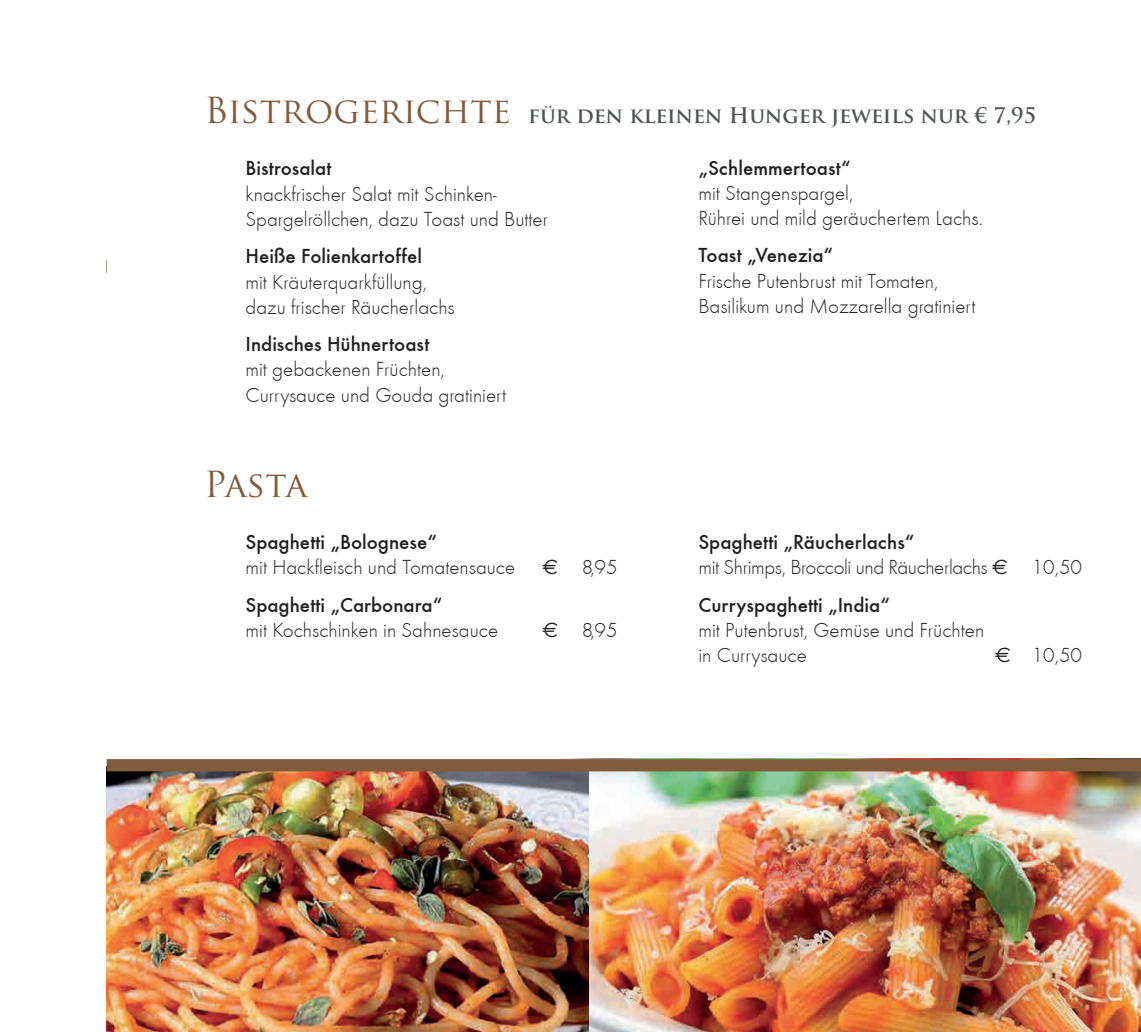
<style>
.page{position:relative;width:1141px;height:1032px;background:#fff}
.page>*{position:absolute;margin:0;border:0;box-sizing:border-box;transform-origin:0 0}
.t1{font:35px "Trajan Pro";letter-spacing:-.02em;color:#815c3b}
.t2{font:21px/25.2px "Futura T Light";color:#231f20}
.t3{font:21px "Futura T Medium";color:#231f20}
.t4{font:700 21px "Trajan Pro";color:#505457}
.t5{font:21px "Futura T Light";letter-spacing:-.02em;color:#231f20}
.s1{font-weight:400;font-size:35px;color:#815c3b}
.s2{font-family:"Euro Sans"}
</style>
<div class="page">
<img style="left:589px;top:771px;width:552px;height:261px">
<img style="left:107px;top:771px;width:482px;height:261px">
<div style="left:107px;top:759px;width:1034px;height:12px;background:#815c3b"></div>
<p class="t4" style="left:204px;top:102px;width:834px"><span class="s1">Bistrogerichte</span> für den kleinen Hunger jeweils nur € 7,95</p>
<p class="t3" style="left:246px;top:156px;width:87px">Bistrosalat</p>
<p class="t2" style="left:246px;top:181px;width:304px">knackfrischer Salat mit Schinken-<br>Spargelröllchen, dazu Toast und Butter</p>
<p class="t3" style="left:246px;top:244px;width:178px">Heiße Folienkartoffel</p>
<p class="t2" style="left:246px;top:269px;width:211px">mit Kräuterquarkfüllung, dazu frischer Räucherlachs</p>
<p class="t3" style="left:246px;top:332px;width:185px">Indisches Hühnertoast</p>
<p class="t2" style="left:246px;top:357px;width:262px">mit gebackenen Früchten,<br>Currysauce und Gouda gratiniert</p>
<h1 class="t1" style="left:204px;top:462px;width:105px">Pasta</h1>
<p class="t3" style="left:246px;top:530px;width:193px">Spaghetti „Bolognese“</p>
<p class="t2" style="left:246px;top:555px;width:271px">mit Hackfleisch und Tomatensauce</p>
<p class="t2" style="left:542px;top:555px;width:77px"><span class="s2">€</span> 8,95</p>
<p class="t3" style="left:246px;top:592px;width:198px">Spaghetti „Carbonara“</p>
<p class="t2" style="left:246px;top:618px;width:254px">mit Kochschinken in Sahnesauce</p>
<p class="t2" style="left:542px;top:618px;width:77px"><span class="s2">€</span> 8,95</p>
<p class="t3" style="left:698px;top:155px;width:154px">„Schlemmertoast“</p>
<p class="t2" style="left:698px;top:180px;width:286px">mit Stangenspargel,<br>Rührei und mild geräuchertem Lachs.</p>
<p class="t3" style="left:698px;top:243px;width:136px">Toast „Venezia“</p>
<p class="t2" style="left:698px;top:268px;width:279px">Frische Putenbrust mit Tomaten,<br>Basilikum und Mozzarella gratiniert</p>
<p class="t3" style="left:698px;top:530px;width:218px">Spaghetti „Räucherlachs“</p>
<p class="t5" style="left:698px;top:556px;width:385px">mit Shrimps, Broccoli und Räucherlachs <span class="s2">€</span> 10,50</p>
<p class="t3" style="left:698px;top:592px;width:193px">Curryspaghetti „India“</p>
<p class="t2" style="left:698px;top:618px;width:287px">mit Putenbrust, Gemüse und Früchten in Currysauce</p>
<p class="t2" style="left:995px;top:643px;width:88px"><span class="s2">€</span> 10,50</p>
</div>
